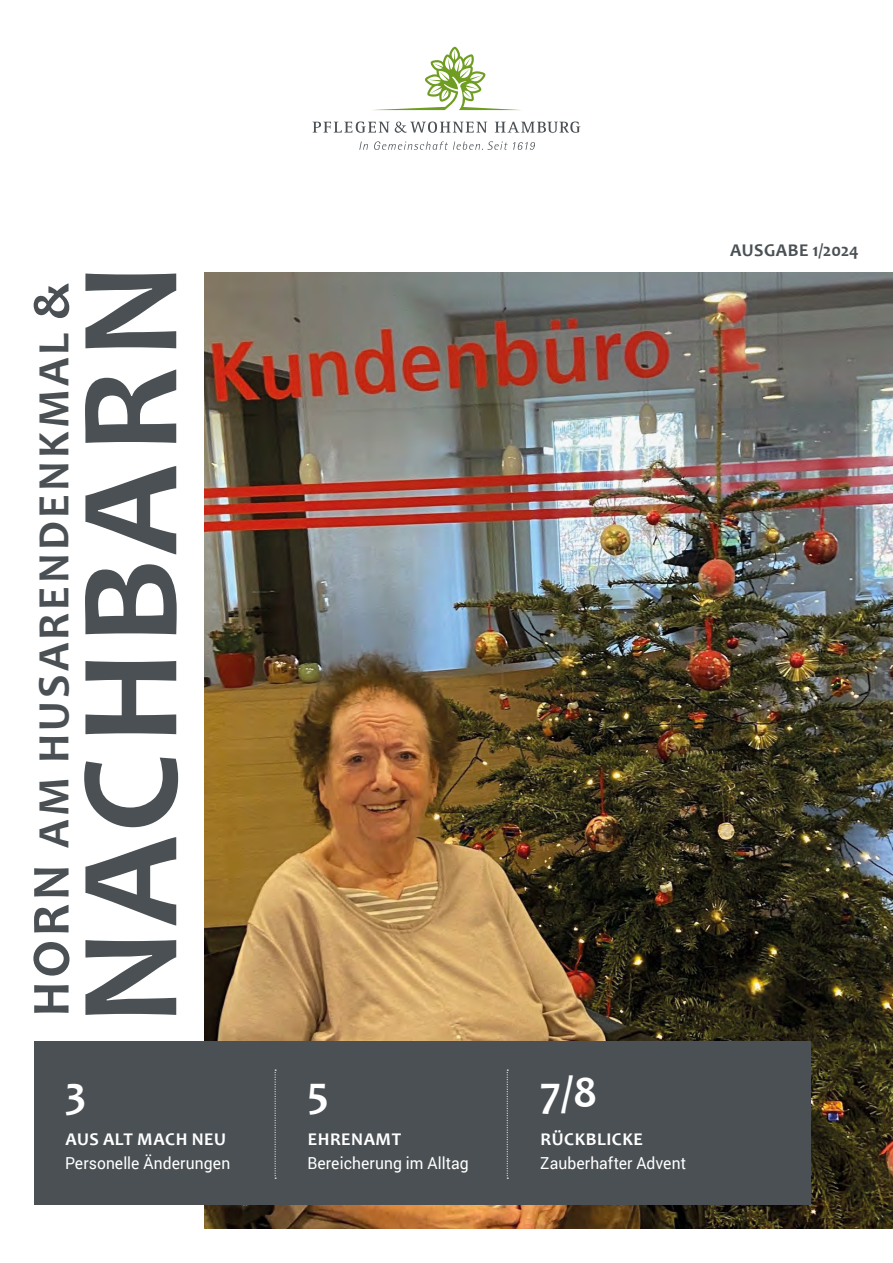
<style>
.page{position:relative;width:893px;height:1263px;background:#fff}
.page>*{position:absolute;margin:0;border:0;box-sizing:border-box;transform-origin:0 0}
.t1{font:700 45px "Candara";letter-spacing:.07em;color:#4a5054}
.t2{font:700 45px "Candara";color:#fff}
.t3{font:700 18px "Candara";letter-spacing:.03em;color:#fff}
.t4{font:700 18px "Candara";letter-spacing:.03em;color:#4a5054}
.t5{font:16.5px "Roboto";letter-spacing:.005em;color:#fff;scale:.95 1}
.s1{font-size:54px}
</style>
<div class="page">
<img style="left:204px;top:272px;width:689px;height:957px">
<div style="left:34px;top:1041px;width:776px;height:163px;background:#4a5054"></div>
<svg style="left:275px;top:1069px;width:1px;height:110px"></svg>
<svg style="left:507px;top:1069px;width:1px;height:110px"></svg>
<svg style="left:359px;top:142px;width:9px;height:8px"></svg>
<svg style="left:374px;top:141px;width:161px;height:9px"></svg>
<svg style="left:313px;top:122px;width:267px;height:11px"></svg>
<svg style="left:374px;top:47px;width:146px;height:63px"></svg>
<svg style="left:84px;top:273px;width:94px;height:742px"></svg>
<h1 class="t1" style="left:26px;top:1016px;width:735px;rotate:-90deg"><span class="s1">HORN</span> AM HUSARENDENKMAL <span class="s1">&amp;</span></h1>
<h1 class="t2" style="left:65px;top:1064px;width:23px">3</h1>
<p class="t3" style="left:65px;top:1127px;width:162px">AUS ALT MACH NEU</p>
<p class="t5" style="left:65px;top:1151px;width:175px">Personelle Änderungen</p>
<p class="t4" style="left:730px;top:239px;width:130px">AUSGABE 1/2024</p>
<h1 class="t2" style="left:307px;top:1064px;width:23px">5</h1>
<p class="t3" style="left:308px;top:1127px;width:95px">EHRENAMT</p>
<p class="t5" style="left:307px;top:1151px;width:171px">Bereicherung im Alltag</p>
<h1 class="t2" style="left:540px;top:1064px;width:59px">7/8</h1>
<p class="t3" style="left:541px;top:1127px;width:104px">RÜCKBLICKE</p>
<p class="t5" style="left:540px;top:1151px;width:155px">Zauberhafter Advent</p>
</div>
